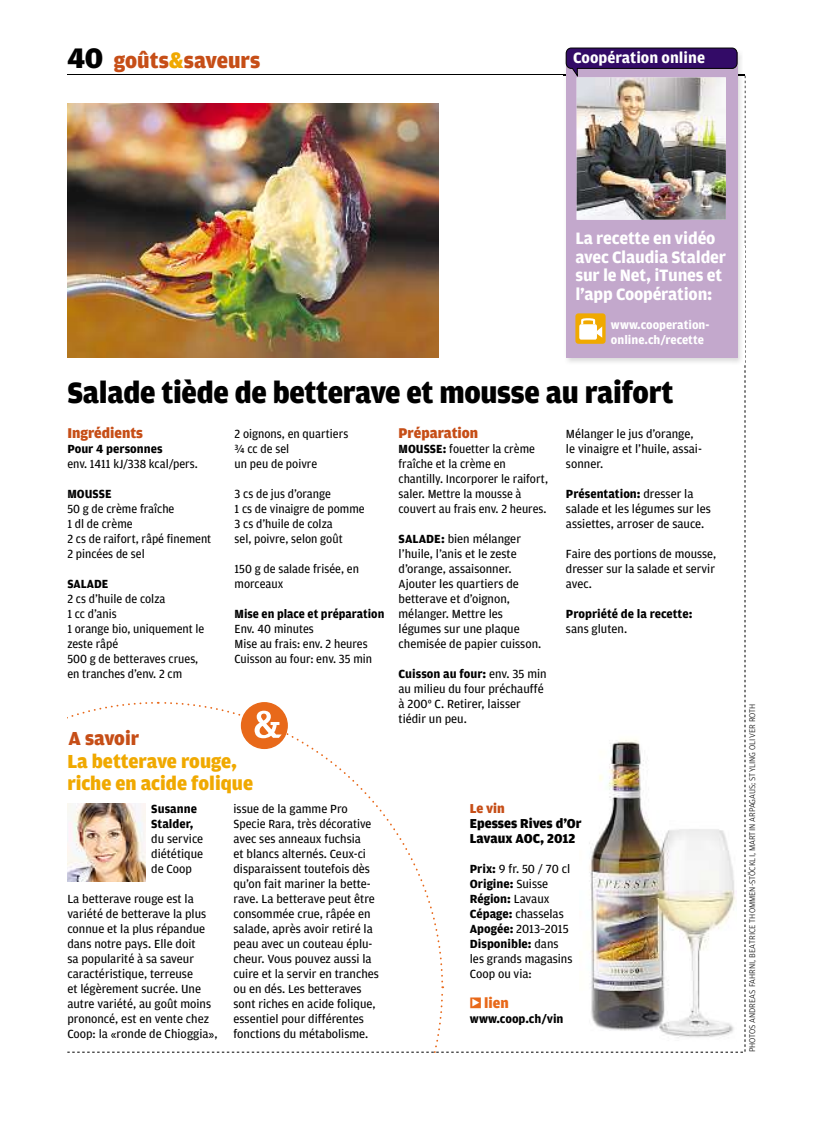
<style>
.page{position:relative;width:833px;height:1134px;background:#fff}
.page>*{position:absolute;margin:0;border:0;box-sizing:border-box;transform-origin:0 0}
.t1{font:900 31.25px "Amplitude";letter-spacing:-.01em;color:#000}
.t2{font:900 22.5px "Amplitude";color:#c64e17}
.t3{font:900 20px/22.5px "Amplitude";color:#f0a900}
.t4{font:900 20px "Amplitude";color:#c64e17}
.t5{font:700 17.5px/18.8px "Amplitude";letter-spacing:-.01em;color:#fff}
.t6{font:700 16px "Amplitude";color:#fff}
.t7{font:900 15px "Amplitude";color:#c64e17}
.t8{font:900 15px "Amplitude";color:#e8691a}
.t9{font:900 13.75px/15px "Amplitude";color:#000}
.t10{font:900 13.75px "Amplitude";color:#c64e17}
.t11{font:12.5px/15px "Amplitude";color:#000}
.t12{font:700 12.5px/15px "Amplitude";color:#000}
.t13{font:700 12.5px/15px "Amplitude";color:#fff}
.t14{font:300 8.75px "Amplitude";color:#000}
.s1{font-size:30px;color:#000}
.s2{color:#f0a900}
.s3{font-weight:700}
</style>
<div class="page">
<img style="left:67px;top:48px;width:678px;height:1005px">
<h2 class="t2" style="left:67px;top:48px;width:194px"><span class="s1">40</span> goûts<span class="s2">&amp;</span>saveurs</h2>
<p class="t6" style="left:573px;top:49px;width:133px">Coopération online</p>
<h3 class="t5" style="left:575px;top:229px;width:152px">La recette en vidéo avec Claudia Stalder sur le Net, iTunes et l’app Coopération:</h3>
<p class="t13" style="left:611px;top:317px;width:100px">www.cooperation&shy;online.ch/recette</p>
<h1 class="t1" style="left:67px;top:376px;width:607px">Salade tiède de betterave et mousse au raifort</h1>
<p class="t7" style="left:67px;top:425px;width:77px">Ingrédients</p>
<p class="t12" style="left:67px;top:442px;width:97px">Pour 4 personnes</p>
<p class="t11" style="left:67px;top:457px;width:132px">env. 1411 kJ/338 kcal/pers.</p>
<p class="t12" style="left:67px;top:487px;width:46px">MOUSSE</p>
<p class="t11" style="left:67px;top:502px;width:145px">50 g de crème fraîche<br>1 dl de crème<br>2 cs de raifort, râpé finement<br>2 pincées de sel</p>
<p class="t12" style="left:67px;top:577px;width:43px">SALADE</p>
<p class="t11" style="left:67px;top:592px;width:139px">2 cs d’huile de colza<br>1 cc d’anis<br>1 orange bio, uniquement le zeste râpé<br>500 g de betteraves crues, en tranches d’env. 2 cm</p>
<p class="t7" style="left:398px;top:425px;width:81px">Préparation</p>
<p class="t11" style="left:398px;top:442px;width:151px"><span class="s3">MOUSSE:</span> fouetter la crème fraîche et la crème en chantilly. Incorporer le raifort, saler. Mettre la mousse à couvert au frais env. 2 heures.</p>
<p class="t11" style="left:398px;top:532px;width:144px"><span class="s3">SALADE:</span> bien mélanger l’huile, l’anis et le zeste d’orange, assaisonner.<br>Ajouter les quartiers de betterave et d’oignon, mélanger. Mettre les légumes sur une plaque chemisée de papier cuisson.</p>
<p class="t11" style="left:398px;top:667px;width:150px"><span class="s3">Cuisson au four:</span> env. 35 min au milieu du four préchauffé à 200° C. Retirer, laisser tiédir un peu.</p>
<p class="t11" style="left:566px;top:427px;width:137px">Mélanger le jus d’orange, le vinaigre et l’huile, assai&shy;sonner.</p>
<p class="t11" style="left:566px;top:487px;width:146px"><span class="s3">Présentation:</span> dresser la salade et les légumes sur les assiettes, arroser de sauce.</p>
<p class="t11" style="left:566px;top:547px;width:152px;text-align:justify">Faire des portions de mousse, dresser sur la salade et servir avec.</p>
<p class="t12" style="left:566px;top:607px;width:128px">Propriété de la recette:</p>
<p class="t11" style="left:566px;top:622px;width:63px">sans gluten.</p>
<p class="t11" style="left:234px;top:427px;width:115px">2 oignons, en quartiers ¾ cc de sel<br>un peu de poivre</p>
<p class="t11" style="left:234px;top:487px;width:132px">3 cs de jus d’orange<br>1 cs de vinaigre de pomme<br>3 cs d’huile de colza<br>sel, poivre, selon goût</p>
<p class="t11" style="left:234px;top:562px;width:126px">150 g de salade frisée, en morceaux</p>
<p class="t12" style="left:234px;top:607px;width:151px">Mise en place et préparation</p>
<p class="t11" style="left:234px;top:622px;width:139px">Env. 40 minutes<br>Mise au frais: env. 2 heures<br>Cuisson au four: env. 35 min</p>
<h3 class="t4" style="left:69px;top:728px;width:72px">A savoir</h3>
<h3 class="t3" style="left:67px;top:750px;width:187px">La betterave rouge, riche en acide folique</h3>
<p class="t12" style="left:151px;top:802px;width:47px">Susanne<br>Stalder,</p>
<p class="t11" style="left:151px;top:832px;width:53px;text-align:justify">du service diététique de Coop</p>
<p class="t11" style="left:67px;top:892px;width:152px">La betterave rouge est la variété de betterave la plus connue et la plus répandue dans notre pays. Elle doit<br>sa popularité à sa saveur caractéristique, terreuse<br>et légèrement sucrée. Une autre variété, au goût moins prononcé, est en vente chez<br>Coop: la «ronde de Chioggia»,</p>
<p class="t11" style="left:233px;top:802px;width:147px">issue de la gamme Pro<br>Specie Rara, très décorative avec ses anneaux fuchsia<br>et blancs alternés. Ceux-ci disparaissent toutefois dès qu’on fait mariner la bette&shy;rave. La betterave peut être consommée crue, râpée en salade, après avoir retiré la peau avec un couteau éplu&shy;cheur. Vous pouvez aussi la cuire et la servir en tranches ou en dés. Les betteraves sont riches en acide folique, essentiel pour différentes fonctions du métabolisme.</p>
<p class="t10" style="left:470px;top:801px;width:37px">Le vin</p>
<p class="t9" style="left:470px;top:816px;width:113px">Epesses Rives d’Or<br>Lavaux AOC, 2012</p>
<p class="t11" style="left:470px;top:862px;width:104px"><span class="s3">Prix:</span> 9 fr. 50 / 70 cl<br><span class="s3">Origine:</span> Suisse<br><span class="s3">Région:</span> Lavaux<br><span class="s3">Cépage:</span> chasselas<br><span class="s3">Apogée:</span> 2013–2015<br><span class="s3">Disponible:</span> dans les grands magasins<br>Coop ou via:</p>
<p class="t8" style="left:484px;top:995px;width:26px">lien</p>
<p class="t12" style="left:470px;top:1012px;width:95px">www.coop.ch/vin</p>
<p class="t14" style="left:747px;top:1052px;width:350px;rotate:-90deg">PHOTOS ANDREAS FAHRNI, BEATRICE THOMMEN-STÖCKLI, MARTIN ARPAGAUS; STYLING OLIVER ROTH</p>
</div>
